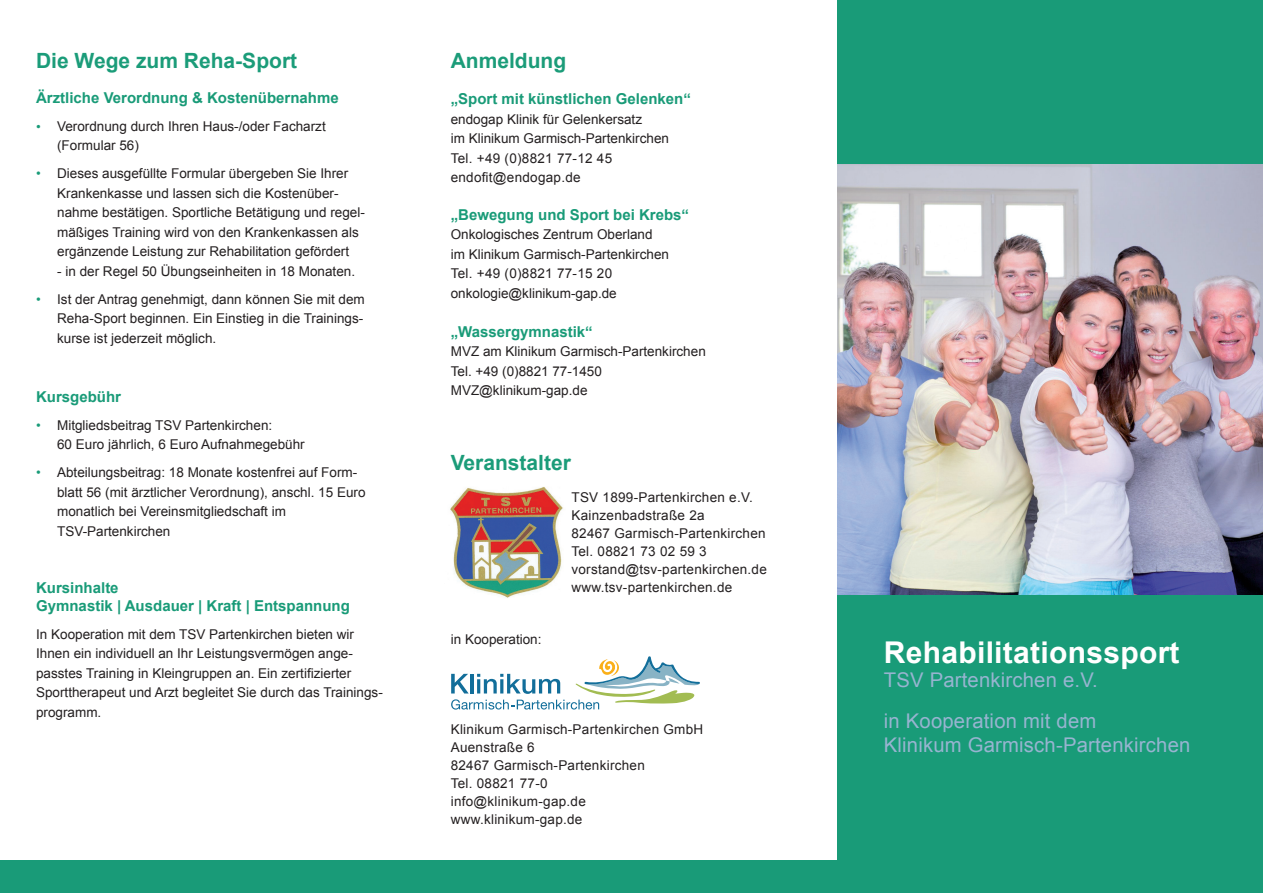
<style>
.page{position:relative;width:1263px;height:893px;background:#fff}
.page>*{position:absolute;margin:0;border:0;box-sizing:border-box;transform-origin:0 0}
.t1{font:700 30px "Arial";letter-spacing:.01em;color:#fff}
.t2{font:700 21px "Arial";color:#1b9c79}
.t3{font:20.25px/41px "Arial";letter-spacing:.01em;color:#97b4d0}
.t4{font:700 15px/18px "Arial";color:#199b78}
.t5{font:13.5px/19.5px "Arial";color:#231f20}
.t6{font:13.5px/18px "Arial";letter-spacing:.02em;color:#231f20}
.s1{font-family:"Times New Roman";color:#199b78}
.s2{color:#199b78}
</style>
<div class="page">
<div style="left:838px;top:0;width:425px;height:893px;background:#199b78"></div>
<div style="left:0;top:861px;width:443px;height:32px;background:#199b78"></div>
<div style="left:438px;top:861px;width:426px;height:32px;background:#199b78"></div>
<img style="left:450px;top:487px;width:113px;height:111px">
<svg style="left:451px;top:656px;width:249px;height:54px"></svg>
<img style="left:838px;top:165px;width:425px;height:430px">
<h2 class="t2" style="left:36px;top:46px;width:262px">Die Wege zum Reha-Sport</h2>
<p class="t4" style="left:36px;top:89px;width:304px">Ärztliche Verordnung &amp; Kostenübernahme</p>
<p class="t5" style="left:57px;top:116px;width:270px;text-indent:-21px"><span class="s1">•</span> Verordnung durch Ihren Haus-/oder Facharzt (Formular 56)</p>
<p class="t5" style="left:57px;top:164px;width:309px;text-indent:-21px"><span class="s2">•</span> Dieses ausgefüllte Formular übergeben Sie Ihrer Krankenkasse und lassen sich die Kostenüber&shy;nahme bestätigen. Sportliche Betätigung und regel&shy;mäßiges Training wird von den Krankenkassen als ergänzende Leistung zur Rehabilitation gefördert</p>
<p class="t5" style="left:57px;top:261px;width:299px">- in der Regel 50 Übungseinheiten in 18 Monaten.</p>
<p class="t5" style="left:57px;top:289px;width:309px;text-align:justify;text-indent:-21px"><span class="s2">•</span> Ist der Antrag genehmigt, dann können Sie mit dem Reha-Sport beginnen. Ein Einstieg in die Trainings&shy;kurse ist jederzeit möglich.</p>
<p class="t4" style="left:36px;top:388px;width:87px">Kursgebühr</p>
<p class="t5" style="left:57px;top:415px;width:249px;text-indent:-21px"><span class="s2">•</span> Mitgliedsbeitrag TSV Partenkirchen:<br>60 Euro jährlich, 6 Euro Aufnahmegebühr</p>
<p class="t5" style="left:57px;top:463px;width:310px;text-indent:-21px"><span class="s2">•</span> Abteilungsbeitrag: 18 Monate kostenfrei auf Form&shy;blatt 56 (mit ärztlicher Verordnung), anschl. 15 Euro monatlich bei Vereinsmitgliedschaft im TSV-Partenkirchen</p>
<p class="t4" style="left:36px;top:579px;width:315px">Kursinhalte<br>Gymnastik | Ausdauer | Kraft | Entspannung</p>
<p class="t5" style="left:36px;top:625px;width:348px">In Kooperation mit dem TSV Partenkirchen bieten wir Ihnen ein individuell an Ihr Leistungsvermögen ange&shy;passtes Training in Kleingruppen an. Ein zertifizierter Sporttherapeut und Arzt begleitet Sie durch das Trainings&shy;programm.</p>
<h2 class="t2" style="left:451px;top:46px;width:117px">Anmeldung</h2>
<p class="t4" style="left:451px;top:91px;width:242px">„Sport mit künstlichen Gelenken“</p>
<p class="t5" style="left:451px;top:109px;width:220px">endogap Klinik für Gelenkersatz<br>im Klinikum Garmisch-Partenkirchen<br>Tel. +49 (0)8821 77-12 45 endofit@endogap.de</p>
<p class="t4" style="left:451px;top:206px;width:240px">„Bewegung und Sport bei Krebs“</p>
<p class="t5" style="left:451px;top:225px;width:220px">Onkologisches Zentrum Oberland im Klinikum Garmisch-Partenkirchen<br>Tel. +49 (0)8821 77-15 20 onkologie@klinikum-gap.de</p>
<p class="t4" style="left:451px;top:323px;width:143px">„Wassergymnastik“</p>
<p class="t5" style="left:451px;top:342px;width:257px">MVZ am Klinikum Garmisch-Partenkirchen<br>Tel. +49 (0)8821 77-1450<br>MVZ@klinikum-gap.de</p>
<h2 class="t2" style="left:451px;top:449px;width:122px">Veranstalter</h2>
<p class="t5" style="left:451px;top:629px;width:92px">in Kooperation:</p>
<p class="t6" style="left:571px;top:488px;width:197px">TSV 1899-Partenkirchen e.V.<br>Kainzenbadstraße 2a<br>82467 Garmisch-Partenkirchen<br>Tel. 08821 73 02 59 3 vorstand@tsv-partenkirchen.de www.tsv-partenkirchen.de</p>
<p class="t6" style="left:451px;top:720px;width:254px">Klinikum Garmisch-Partenkirchen GmbH<br>Auenstraße 6<br>82467 Garmisch-Partenkirchen<br>Tel. 08821 77-0<br>info@klinikum-gap.de www.klinikum-gap.de</p>
<h1 class="t1" style="left:884px;top:632px;width:297px">Rehabilitationssport</h1>
<h3 class="t3" style="left:884px;top:659px;width:215px">TSV Partenkirchen e.V. in Kooperation mit dem</h3>
<h3 class="t3" style="left:884px;top:724px;width:308px">Klinikum Garmisch-Partenkirchen</h3>
</div>
